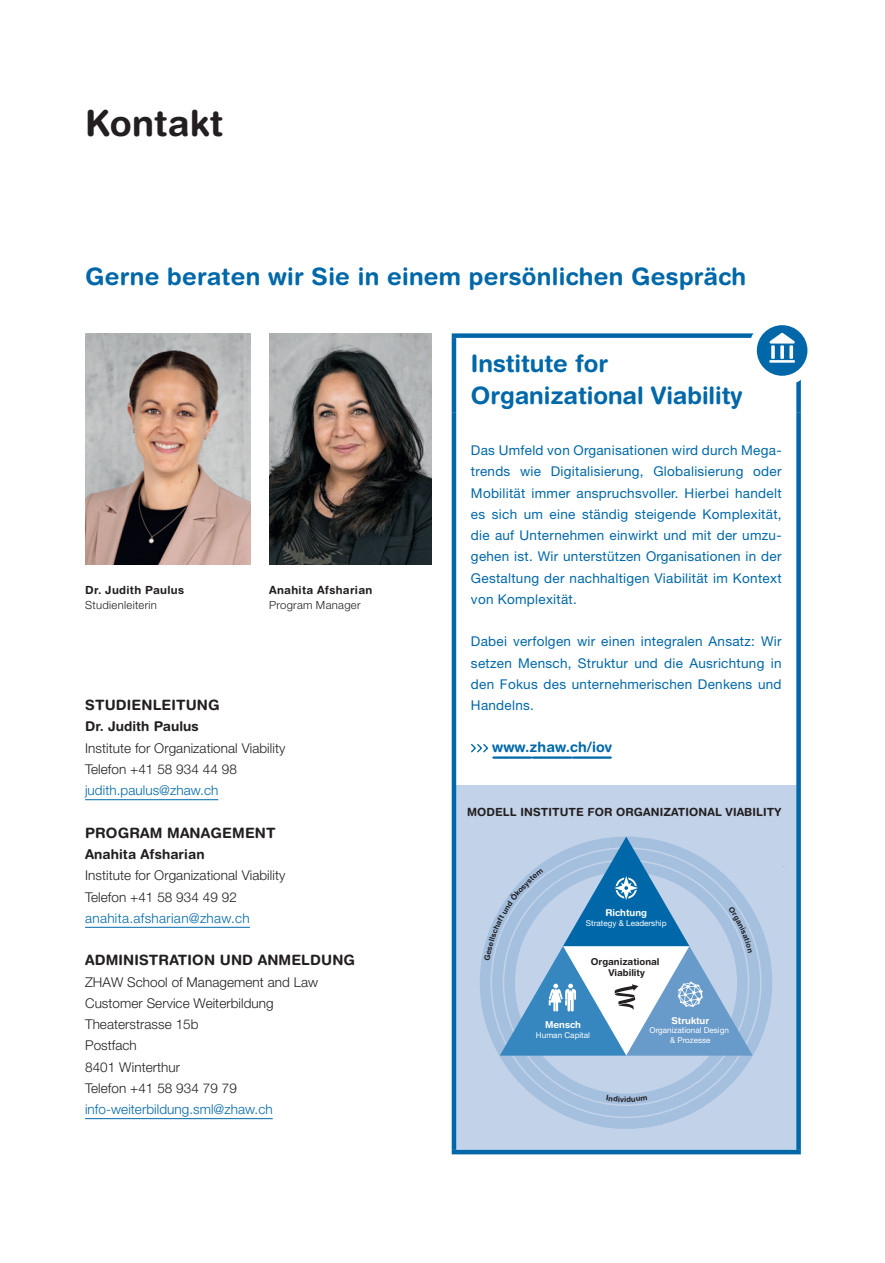
<style>
.page{position:relative;width:885px;height:1263px;background:#fff}
.page>*{position:absolute;margin:0;border:0;box-sizing:border-box;transform-origin:0 0}
.Haupttitel_24_27_pt{font:700 36px "Helvetica Rounded LT Std";letter-spacing:.005em;color:#231f20}
.Untertitel_blau_16_26_pt{font:700 24px "Helvetica Rounded LT Std";letter-spacing:.01em;color:#0068a9}
.Titel_Kasten_16__21_pt{font:700 24px/31.5px "Helvetica Rounded LT Std";letter-spacing:-.005em;color:#0068a9}
.Untertitel_Versalien_bold_9_5_14_pt{font:700 14.25px "Helvetica Rounded LT Std";letter-spacing:.01em;color:#231f20}
.URL_bold_9_5_14_pt{font:700 14.25px "Helvetica Rounded LT Std";letter-spacing:.005em;color:#0068a9}
.Lauftext_Kasten_9_14pt_roman{font:13.5px/21.3px "Helvetica Neue LT Pro";letter-spacing:.02em;color:#0068a9;text-align:justify}
.Lauftext_9_14_pt{font:300 13.5px "Helvetica Neue LT Pro";letter-spacing:.005em;color:#231f20}
.Lauftext_9_14_pt-2{font:300 13.5px "Helvetica Neue LT Pro";letter-spacing:.005em;color:#0068a9}
.Lauftext_9_14_pt-3{font:700 13.5px "Helvetica Rounded LT Std";letter-spacing:.005em;color:#231f20}
.Lauftext_9_14_pt-4{font:300 13.5px "Helvetica Neue LT Pro";letter-spacing:.025em;color:#0068a9}
.Untertitel_Versalien_bold_9_5_14_pt-2{font:700 11.25px "Helvetica Rounded LT Std";letter-spacing:.01em;color:#231f20}
.Legende_7_5_10_pt{font:700 11.25px "Helvetica Rounded LT Std";letter-spacing:.03em;color:#231f20}
.Legende_7_5_10_pt-2{font:300 11.25px "Helvetica Neue LT Pro";letter-spacing:.025em;color:#231f20}
.t1{font:700 9.45px/11.4px "Helvetica Rounded LT Std";color:#231f20;text-align:center}
.t2{font:700 9.45px "Helvetica Rounded LT Std";color:#fff}
.t3{font:8.1px/9.8px "Helvetica Neue LT Pro";color:#fff;text-align:center}
</style>
<div class="page">
<img style="left:85px;top:333px;width:165px;height:231px">
<div style="left:453px;top:785px;width:344px;height:364px;background:#c2d3e9"></div>
<div style="left:479px;top:836px;width:293px;height:293px;border:11px solid #a5c0df;border-radius:50%"></div>
<hr style="left:85px;top:799px;width:133px;height:1px;background:#0068a9">
<hr style="left:85px;top:927px;width:165px;height:1px;background:#0068a9">
<hr style="left:85px;top:1118px;width:188px;height:1px;background:#0068a9">
<div style="left:451px;top:333px;width:349px;height:5px;background:#0068a9"></div>
<div style="left:451px;top:338px;width:5px;height:74px;background:#0068a9"></div>
<svg style="left:796px;top:381px;width:4px;height:31px"></svg>
<div style="left:451px;top:412px;width:5px;height:738px;background:#0068a9"></div>
<svg style="left:796px;top:412px;width:4px;height:738px;background:#1473af"></svg>
<hr style="left:451px;top:1150px;width:349px;height:4px;background:#0068a9">
<svg style="left:471px;top:744px;width:140px;height:14px"></svg>
<div style="left:748px;top:317px;width:68px;height:69px;background:#fff;border-radius:50%"></div>
<div style="left:756px;top:325px;width:51px;height:51px;background:#0068a9;border-radius:50%"></div>
<svg style="left:769px;top:333px;width:25px;height:30px"></svg>
<img style="left:269px;top:333px;width:163px;height:231px">
<svg style="left:606px;top:1095px;width:41px;height:7px"></svg>
<svg style="left:484px;top:837px;width:268px;height:219px"></svg>
<p class="Haupttitel_24_27_pt" style="left:85px;top:101px;width:140px">Kontakt</p>
<p class="Untertitel_blau_16_26_pt" style="left:85px;top:262px;width:662px">Gerne beraten wir Sie in einem persönlichen Gespräch</p>
<p class="Legende_7_5_10_pt" style="left:85px;top:583px;width:101px">Dr. Judith Paulus</p>
<p class="Legende_7_5_10_pt-2" style="left:85px;top:598px;width:73px">Studienleiterin</p>
<p class="Legende_7_5_10_pt" style="left:269px;top:583px;width:105px">Anahita Afsharian</p>
<p class="Legende_7_5_10_pt-2" style="left:269px;top:598px;width:93px">Program Manager</p>
<p class="Untertitel_Versalien_bold_9_5_14_pt" style="left:85px;top:696px;width:136px">STUDIENLEITUNG</p>
<p class="Lauftext_9_14_pt-3" style="left:85px;top:718px;width:115px">Dr. Judith Paulus</p>
<p class="Lauftext_9_14_pt" style="left:85px;top:740px;width:202px">Institute for Organizational Viability</p>
<p class="Lauftext_9_14_pt" style="left:85px;top:761px;width:153px">Telefon +41 58 934 44 98</p>
<p class="Lauftext_9_14_pt-2" style="left:85px;top:782px;width:135px">judith.paulus@zhaw.ch</p>
<p class="Untertitel_Versalien_bold_9_5_14_pt" style="left:85px;top:824px;width:192px">PROGRAM MANAGEMENT</p>
<p class="Lauftext_9_14_pt-3" style="left:85px;top:846px;width:121px">Anahita Afsharian</p>
<p class="Lauftext_9_14_pt" style="left:85px;top:867px;width:202px">Institute for Organizational Viability</p>
<p class="Lauftext_9_14_pt" style="left:85px;top:888px;width:153px">Telefon +41 58 934 49 92</p>
<p class="Lauftext_9_14_pt-4" style="left:85px;top:910px;width:166px">anahita.afsharian@zhaw.ch</p>
<p class="Untertitel_Versalien_bold_9_5_14_pt" style="left:85px;top:951px;width:271px">ADMINISTRATION UND ANMELDUNG</p>
<p class="Lauftext_9_14_pt" style="left:85px;top:973px;width:234px">ZHAW School of Management and Law</p>
<p class="Lauftext_9_14_pt" style="left:85px;top:995px;width:190px">Customer Service Weiterbildung</p>
<p class="Lauftext_9_14_pt" style="left:85px;top:1016px;width:115px">Theaterstrasse 15b</p>
<p class="Lauftext_9_14_pt" style="left:85px;top:1037px;width:53px">Postfach</p>
<p class="Lauftext_9_14_pt" style="left:85px;top:1058px;width:97px">8401 Winterthur</p>
<p class="Lauftext_9_14_pt" style="left:85px;top:1080px;width:153px">Telefon +41 58 934 79 79</p>
<p class="Lauftext_9_14_pt-2" style="left:85px;top:1101px;width:189px">info-weiterbildung.sml@zhaw.ch</p>
<p class="Titel_Kasten_16__21_pt" style="left:471px;top:348px;width:273px">Institute for<br>Organizational Viability</p>
<p class="Lauftext_Kasten_9_14pt_roman" style="left:471px;top:439px;width:312px">Das Umfeld von Organisationen wird durch Mega&shy;trends wie Digitalisierung, Globalisierung oder Mobilität immer anspruchsvoller. Hierbei handelt es sich um eine ständig steigende Komplexität, die auf Unternehmen einwirkt und mit der umzu&shy;gehen ist. Wir unterstützen Organisationen in der Gestaltung der nachhaltigen Viabilität im Kontext von Komplexität.</p>
<p class="Lauftext_Kasten_9_14pt_roman" style="left:471px;top:631px;width:312px">Dabei verfolgen wir einen integralen Ansatz: Wir setzen Mensch, Struktur und die Ausrichtung in den Fokus des unternehmerischen Denkens und Handelns.</p>
<p class="URL_bold_9_5_14_pt" style="left:492px;top:739px;width:121px">www.zhaw.ch/iov</p>
<p class="Untertitel_Versalien_bold_9_5_14_pt-2" style="left:467px;top:805px;width:316px">MODELL INSTITUTE FOR ORGANIZATIONAL VIABILITY</p>
<p class="t2" style="left:605px;top:907px;width:43px">Richtung</p>
<p class="t3" style="left:586px;top:918px;width:82px">Strategy &amp; Leadership</p>
<p class="t1" style="left:590px;top:955px;width:70px">Organizational<br>Viability</p>
<p class="t2" style="left:545px;top:1019px;width:37px">Mensch</p>
<p class="t3" style="left:536px;top:1030px;width:56px">Human Capital</p>
<p class="t2" style="left:671px;top:1014px;width:39px">Struktur</p>
<p class="t3" style="left:649px;top:1025px;width:81px">Organizational Design &amp; Prozesse</p>
</div>
